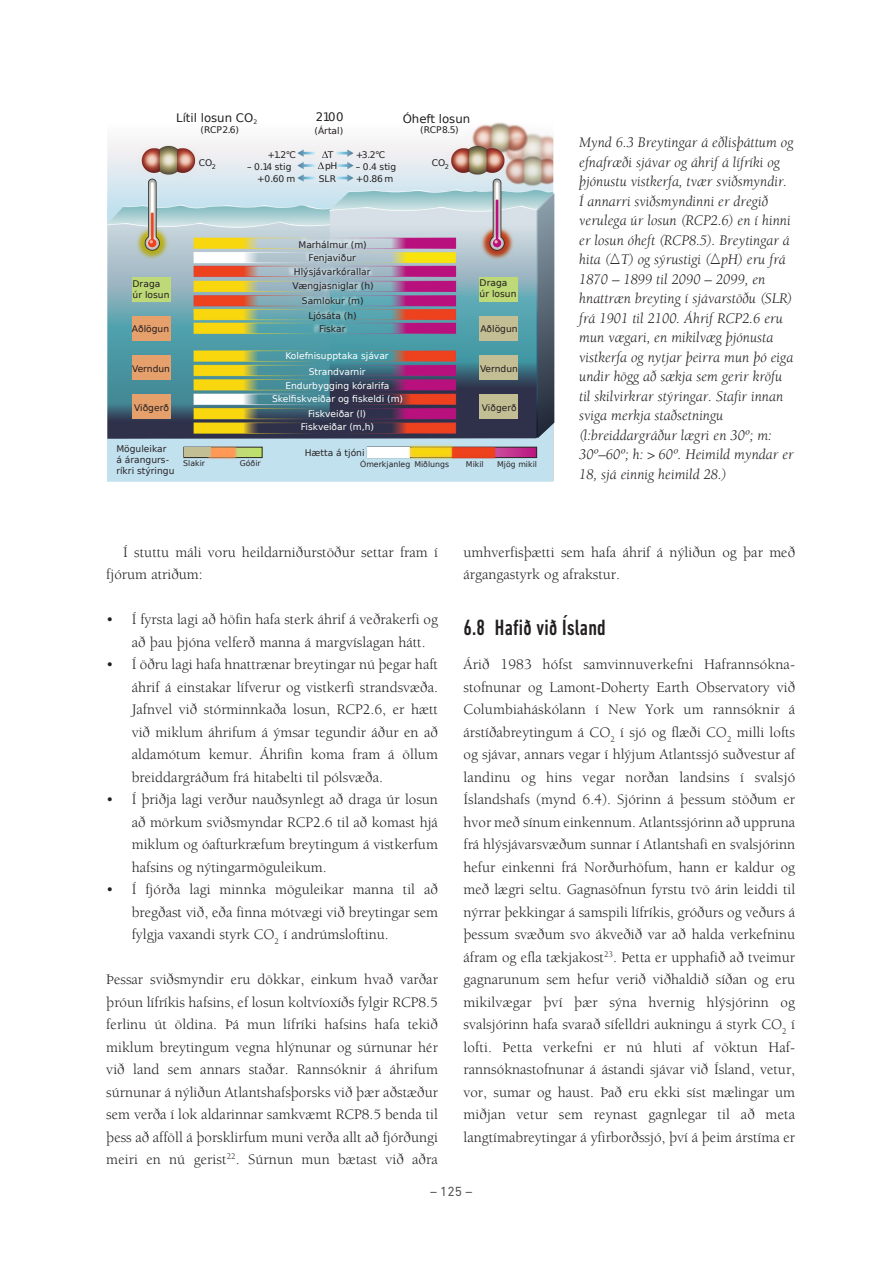
<style>
.page{position:relative;width:893px;height:1263px;background:#fff}
.page>*{position:absolute;margin:0;border:0;box-sizing:border-box;transform-origin:0 0}
.fyrirsögn_2{font:500 condensed 22.5px "DIN Next LT Pro";letter-spacing:.01em;color:#231f20;scale:.95 1}
.meginmál_1{font:15px/22.5px "Berkeley";color:#231f20;text-align:justify}
.myndatexti{font:italic 15px/19.5px "Berkeley";color:#231f20}
.meginmal{font:15px/22.5px "Berkeley";color:#231f20}
.t1{font:13.5px "DIN Next LT Pro";color:#57585a}
.t2{font:11.7px "DejaVu Sans";color:#231f20}
.t3{font:9.15px/13.5px "DejaVu Sans";color:#231f20}
.t4{font:9.15px/13.4px "DejaVu Sans";color:#fff;text-align:center}
.t5{font:9.15px/11.4px "DejaVu Sans";color:#2b2526}
.t6{font:7.8px "DejaVu Sans";color:#2b2526}
</style>
<div class="page">
<img style="left:107px;top:122px;width:447px;height:359px">
<div style="left:132px;top:395px;width:38px;height:24px;background:#e5a06c"></div>
<div style="left:132px;top:356px;width:38px;height:24px;background:#e5a06c"></div>
<div style="left:132px;top:317px;width:38px;height:24px;background:#e5a06c"></div>
<div style="left:132px;top:277px;width:38px;height:25px;background:#bdd978"></div>
<div style="left:480px;top:395px;width:38px;height:24px;background:#c4be95"></div>
<div style="left:480px;top:356px;width:38px;height:24px;background:#c4be95"></div>
<div style="left:480px;top:317px;width:38px;height:24px;background:#c4be95"></div>
<div style="left:480px;top:277px;width:38px;height:25px;background:#bdd978"></div>
<svg style="left:318px;top:151px;width:10px;height:18px"></svg>
<svg style="left:496px;top:449px;width:39px;height:7px"></svg>
<div style="left:367px;top:447px;width:170px;height:11px;border:1px solid #2c2627"></div>
<div style="left:184px;top:447px;width:78px;height:11px;background:#bfdd72"></div>
<div style="left:184px;top:447px;width:78px;height:11px;border:1px solid #2c2627"></div>
<svg style="left:538px;top:193px;width:16px;height:245px;background:#5c6a77"></svg>
<img style="left:207px;top:445px;width:30px;height:14px">
<div style="left:184px;top:447px;width:26px;height:10px;background:#c4be95"></div>
<div style="left:368px;top:447px;width:42px;height:10px;background:#fff"></div>
<img style="left:407px;top:444px;width:49px;height:16px">
<img style="left:452px;top:446px;width:44px;height:12px">
<p class="t2" style="left:403px;top:110px;width:69px">Óheft losun</p>
<p class="t3" style="left:420px;top:123px;width:40px">(RCP8.5)</p>
<p class="t2" style="left:176px;top:108px;width:83px">Lítil losun CO<sub>2</sub></p>
<p class="t3" style="left:200px;top:123px;width:40px">(RCP2.6)</p>
<p class="t3" style="left:199px;top:156px;width:19px">CO<sub>2</sub></p>
<p class="t3" style="left:432px;top:156px;width:19px">CO<sub>2</sub></p>
<p class="t2" style="left:316px;top:108px;width:29px">2100</p>
<p class="t3" style="left:314px;top:124px;width:30px">(Ártal)</p>
<p class="t3" style="left:267px;top:147px;width:30px">+1.2°C</p>
<p class="t3" style="left:328px;top:148px;width:7px">T</p>
<p class="t3" style="left:356px;top:147px;width:31px">+3.2°C</p>
<p class="t3" style="left:356px;top:159px;width:42px">– 0.4 stig</p>
<p class="t3" style="left:319px;top:159px;width:20px;line-height:12.6px;text-align:right">pH<br>SLR</p>
<p class="t3" style="left:247px;top:159px;width:46px">– 0.14 stig</p>
<p class="t3" style="left:257px;top:172px;width:40px">+0.60 m</p>
<p class="t3" style="left:356px;top:172px;width:39px">+0.86 m</p>
<p class="t3" style="left:294px;top:238px;width:78px;text-align:center">Marhálmur (m)<br>Fenjaviður<br>Hlýsjávarkórallar</p>
<p class="t3" style="left:133px;top:278px;width:38px;line-height:11.4px">Draga úr losun</p>
<p class="t3" style="left:480px;top:276px;width:38px;line-height:11.4px">Draga úr losun</p>
<p class="t3" style="left:480px;top:321px;width:39px">Aðlögun</p>
<p class="t3" style="left:480px;top:362px;width:39px">Verndun</p>
<p class="t3" style="left:482px;top:401px;width:36px">Viðgerð</p>
<p class="t3" style="left:292px;top:279px;width:83px">Vængjasniglar (h)</p>
<p class="t3" style="left:308px;top:309px;width:50px">Ljósáta (h)</p>
<p class="t3" style="left:302px;top:294px;width:63px">Samlokur (m)</p>
<p class="t3" style="left:132px;top:321px;width:39px">Aðlögun</p>
<p class="t3" style="left:132px;top:362px;width:39px">Verndun</p>
<p class="t3" style="left:134px;top:401px;width:36px">Viðgerð</p>
<p class="t3" style="left:319px;top:322px;width:28px">Fiskar</p>
<p class="t4" style="left:285px;top:349px;width:105px">Kolefnisupptaka sjávar</p>
<p class="t4" style="left:272px;top:365px;width:133px">Strandvarnir<br>Endurbygging kóralrifa<br>Skelfiskveiðar og fiskeldi (m)</p>
<p class="t4" style="left:301px;top:406px;width:75px;line-height:13.8px">Fiskveiðar (l)<br>Fiskveiðar (m,h)</p>
<p class="t5" style="left:116px;top:442px;width:60px">Möguleikar<br>á árangurs&shy;ríkri stýringu</p>
<p class="t5" style="left:305px;top:447px;width:61px">Hætta á tjóni</p>
<p class="t6" style="left:183px;top:457px;width:23px">Slakir</p>
<p class="t6" style="left:360px;top:458px;width:90px">Ómerkjanleg Miðlungs</p>
<p class="t6" style="left:466px;top:458px;width:19px">Mikil</p>
<p class="t6" style="left:497px;top:458px;width:41px">Mjög mikil</p>
<p class="t6" style="left:240px;top:457px;width:22px">Góðir</p>
<p class="myndatexti" style="left:579px;top:133px;width:216px">Mynd 6.3 Breytingar á eðlisþáttum og efnafræði sjávar og áhrif á lífríki og þjónustu vistkerfa, tvær sviðsmyndir.<br>Í annarri sviðsmyndinni er dregið verulega úr losun (RCP2.6) en í hinni er losun óheft (RCP8.5). Breytingar á hita ( T) og sýrustigi ( pH) eru frá 1870 – 1899 til 2090 – 2099, en hnattræn breyting í sjávarstöðu (SLR) frá 1901 til 2100. Áhrif RCP2.6 eru mun vægari, en mikilvæg þjónusta vistkerfa og nytjar þeirra mun þó eiga undir högg að sækja sem gerir kröfu til skilvirkrar stýringar. Stafir innan sviga merkja staðsetningu (l:breiddargráður lægri en 30º; m:<br>30º–60º; h: &gt; 60º. Heimild myndar er 18, sjá einnig heimild 28.)</p>
<p class="meginmal" style="left:106px;top:541px;width:333px;text-indent:17px">Í stuttu máli voru heildarniðurstöður settar fram í fjórum atriðum:</p>
<p class="meginmál_1" style="left:132px;top:608px;width:308px;text-indent:-26px">• Í fyrsta lagi að höfin hafa sterk áhrif á veðrakerfi og að þau þjóna velferð manna á margvíslagan hátt.</p>
<p class="meginmál_1" style="left:132px;top:653px;width:308px;text-indent:-26px">• Í öðru lagi hafa hnattrænar breytingar nú þegar haft áhrif á einstakar lífverur og vistkerfi strandsvæða.<br>Jafnvel við stórminnkaða losun, RCP2.6, er hætt við miklum áhrifum á ýmsar tegundir áður en að aldamótum kemur. Áhrifin koma fram á öllum breiddargráðum frá hitabelti til pólsvæða.</p>
<p class="meginmál_1" style="left:132px;top:788px;width:308px;text-indent:-26px">• Í þriðja lagi verður nauðsynlegt að draga úr losun að mörkum sviðsmyndar RCP2.6 til að komast hjá miklum og óafturkræfum breytingum á vistkerfum hafsins og nýtingarmöguleikum.</p>
<p class="meginmál_1" style="left:132px;top:878px;width:308px;text-indent:-26px">• Í fjórða lagi minnka möguleikar manna til að bregðast við, eða finna mótvægi við breytingar sem fylgja vaxandi styrk CO<sub>2</sub> í andrúmsloftinu.</p>
<p class="meginmál_1" style="left:106px;top:968px;width:333px">Þessar sviðsmyndir eru dökkar, einkum hvað varðar þróun lífríkis hafsins, ef losun koltvíoxíðs fylgir RCP8.5 ferlinu út öldina. Þá mun lífríki hafsins hafa tekið miklum breytingum vegna hlýnunar og súrnunar hér við land sem annars staðar. Rannsóknir á áhrifum súrnunar á nýliðun Atlantshafsþorsks við þær aðstæður sem verða í lok aldarinnar samkvæmt RCP8.5 benda til þess að afföll á þorsklirfum muni verða allt að fjórðungi meiri en nú gerist<sup>22</sup>. Súrnun mun bætast við aðra</p>
<p class="meginmál_1" style="left:463px;top:541px;width:333px">umhverfisþætti sem hafa áhrif á nýliðun og þar með árgangastyrk og afrakstur.</p>
<p class="fyrirsögn_2" style="left:463px;top:614px;width:151px">6.8 Hafið við Ísland</p>
<p class="meginmál_1" style="left:463px;top:653px;width:333px">Árið 1983 hófst samvinnuverkefni Hafrannsókna&shy;stofnunar og Lamont-Doherty Earth Observatory við Columbiaháskólann í New York um rannsóknir á árstíðabreytingum á CO<sub>2</sub> í sjó og flæði CO<sub>2</sub> milli lofts og sjávar, annars vegar í hlýjum Atlantssjó suðvestur af landinu og hins vegar norðan landsins í svalsjó Íslandshafs (mynd 6.4). Sjórinn á þessum stöðum er hvor með sínum einkennum. Atlantssjórinn að uppruna frá hlýsjávarsvæðum sunnar í Atlantshafi en svalsjórinn hefur einkenni frá Norðurhöfum, hann er kaldur og með lægri seltu. Gagnasöfnun fyrstu tvö árin leiddi til nýrrar þekkingar á samspili lífríkis, gróðurs og veðurs á þessum svæðum svo ákveðið var að halda verkefninu áfram og efla tækjakost<sup>23</sup>. Þetta er upphafið að tveimur gagnarunum sem hefur verið viðhaldið síðan og eru mikilvægar því þær sýna hvernig hlýsjórinn og svalsjórinn hafa svarað sífelldri aukningu á styrk CO<sub>2</sub> í lofti. Þetta verkefni er nú hluti af vöktun Haf&shy;rannsóknastofnunar á ástandi sjávar við Ísland, vetur, vor, sumar og haust. Það eru ekki síst mælingar um miðjan vetur sem reynast gagnlegar til að meta langtímabreytingar á yfirborðssjó, því á þeim árstíma er</p>
<p class="t1" style="left:430px;top:1184px;width:44px">– 125 –</p>
</div>
